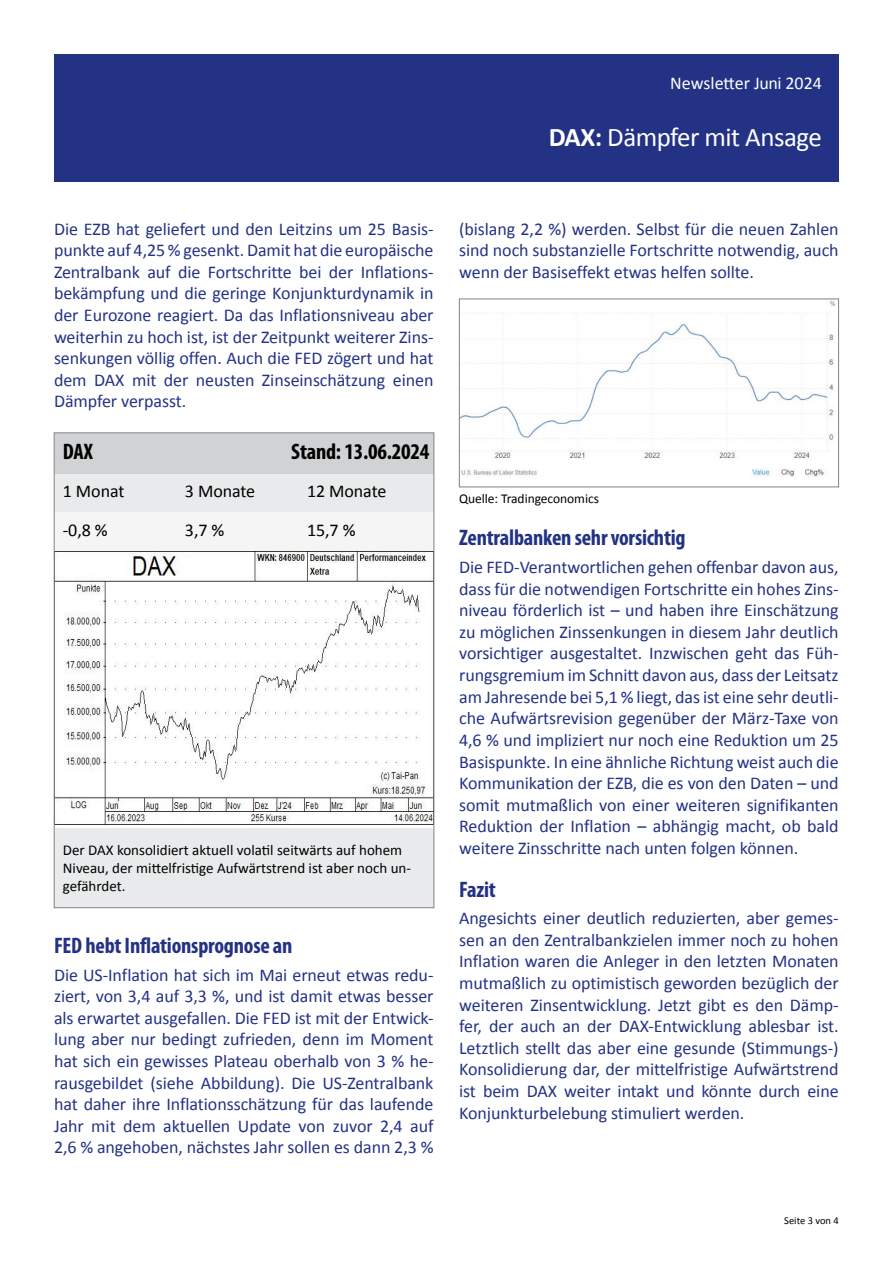
<style>
.page{position:relative;width:893px;height:1263px;background:#fff}
.page>*{position:absolute;margin:0;border:0;box-sizing:border-box;transform-origin:0 0}
.t1{font:27px "Calibri";letter-spacing:-.02em;color:#fff}
.t2{font:700 condensed 22.5px "Myriad Pro";letter-spacing:-.01em;color:#243285}
.t3{font:700 condensed 22.5px "Myriad Pro";letter-spacing:-.01em;color:#000}
.t4{font:18px/21.6px "Calibri";letter-spacing:-.005em;color:#243285;text-align:justify}
.t5{font:18px "Calibri";letter-spacing:-.005em;color:#000}
.t6{font:18px "Calibri";color:#fff}
.t7{font:15px/18px "Calibri";color:#000}
.t8{font:13.5px "Calibri";letter-spacing:-.005em;color:#000}
.t9{font:10.5px "Calibri";color:#000}
.s1{font-weight:700}
</style>
<div class="page">
<div style="left:54px;top:54px;width:785px;height:128px;background:#243285"></div>
<div style="left:56px;top:435px;width:376px;height:39px;background:#d0d2d4"></div>
<div style="left:56px;top:474px;width:376px;height:432px;background:#e9eaeb"></div>
<div style="left:56px;top:513px;width:376px;height:38px;background:#f5f5f6"></div>
<img style="left:56px;top:551px;width:376px;height:274px">
<img style="left:461px;top:301px;width:375px;height:177px">
<div style="left:459px;top:299px;width:380px;height:188px;border:1px solid #818084"></div>
<p class="t6" style="left:670px;top:72px;width:153px">Newsletter Juni 2024</p>
<h1 class="t1" style="left:549px;top:120px;width:275px"><span class="s1">DAX:</span> Dämpfer mit Ansage</h1>
<p class="t4" style="left:54px;top:217px;width:381px">Die EZB hat geliefert und den Leitzins um 25 Basis&shy;punkte auf 4,25 % gesenkt. Damit hat die europäische Zentralbank auf die Fortschritte bei der Inflations&shy;bekämpfung und die geringe Konjunkturdynamik in der Eurozone reagiert. Da das Inflationsniveau aber weiterhin zu hoch ist, ist der Zeitpunkt weiterer Zins&shy;senkungen völlig offen. Auch die FED zögert und hat dem DAX mit der neusten Zinseinschätzung einen Dämpfer verpasst.</p>
<p class="t3" style="left:63px;top:437px;width:32px">DAX</p>
<p class="t3" style="left:291px;top:437px;width:140px">Stand: 13.06.2024</p>
<p class="t5" style="left:63px;top:480px;width:63px">1 Monat</p>
<p class="t5" style="left:185px;top:480px;width:72px">3 Monate</p>
<p class="t5" style="left:307px;top:480px;width:81px">12 Monate</p>
<p class="t5" style="left:63px;top:518px;width:46px">-0,8 %</p>
<p class="t5" style="left:185px;top:518px;width:41px">3,7 %</p>
<p class="t5" style="left:307px;top:518px;width:50px">15,7 %</p>
<p class="t7" style="left:63px;top:841px;width:350px">Der DAX konsolidiert aktuell volatil seitwärts auf hohem<br>Niveau, der mittelfristige Aufwärtstrend ist aber noch un&shy;gefährdet.</p>
<p class="t2" style="left:54px;top:931px;width:240px">FED hebt Inflationsprognose an</p>
<p class="t4" style="left:54px;top:963px;width:381px">Die US-Inflation hat sich im Mai erneut etwas redu&shy;ziert, von 3,4 auf 3,3 %, und ist damit etwas besser als erwartet ausgefallen. Die FED ist mit der Entwick&shy;lung aber nur bedingt zufrieden, denn im Moment hat sich ein gewisses Plateau oberhalb von 3 % he&shy;rausgebildet (siehe Abbildung). Die US-Zentralbank hat daher ihre Inflationsschätzung für das laufende Jahr mit dem aktuellen Update von zuvor 2,4 auf 2,6 % angehoben, nächstes Jahr sollen es dann 2,3 %</p>
<p class="t4" style="left:459px;top:217px;width:381px">(bislang 2,2 %) werden. Selbst für die neuen Zahlen sind noch substanzielle Fortschritte notwendig, auch wenn der Basiseffekt etwas helfen sollte.</p>
<p class="t8" style="left:459px;top:490px;width:141px">Quelle: Tradingeconomics</p>
<p class="t2" style="left:459px;top:524px;width:228px">Zentralbanken sehr vorsichtig</p>
<p class="t4" style="left:459px;top:555px;width:381px">Die FED-Verantwortlichen gehen offenbar davon aus, dass für die notwendigen Fortschritte ein hohes Zins&shy;niveau förderlich ist – und haben ihre Einschätzung zu möglichen Zinssenkungen in diesem Jahr deutlich vorsichtiger ausgestaltet. Inzwischen geht das Füh&shy;rungsgremium im Schnitt davon aus, dass der Leitsatz am Jahresende bei 5,1 % liegt, das ist eine sehr deutli&shy;che Aufwärtsrevision gegenüber der März-Taxe von 4,6 % und impliziert nur noch eine Reduktion um 25<br>Basispunkte. In eine ähnliche Richtung weist auch die Kommunikation der EZB, die es von den Daten – und somit mutmaßlich von einer weiteren signifikanten Reduktion der Inflation – abhängig macht, ob bald weitere Zinsschritte nach unten folgen können.</p>
<p class="t2" style="left:459px;top:875px;width:38px">Fazit</p>
<p class="t4" style="left:459px;top:906px;width:381px">Angesichts einer deutlich reduzierten, aber gemes&shy;sen an den Zentralbankzielen immer noch zu hohen Inflation waren die Anleger in den letzten Monaten mutmaßlich zu optimistisch geworden bezüglich der weiteren Zinsentwicklung. Jetzt gibt es den Dämp&shy;fer, der auch an der DAX-Entwicklung ablesbar ist.<br>Letztlich stellt das aber eine gesunde (Stimmungs-)<br>Konsolidierung dar, der mittelfristige Aufwärtstrend ist beim DAX weiter intakt und könnte durch eine Konjunkturbelebung stimuliert werden.</p>
<p class="t9" style="left:784px;top:1214px;width:56px">Seite 3 von 4</p>
</div>
